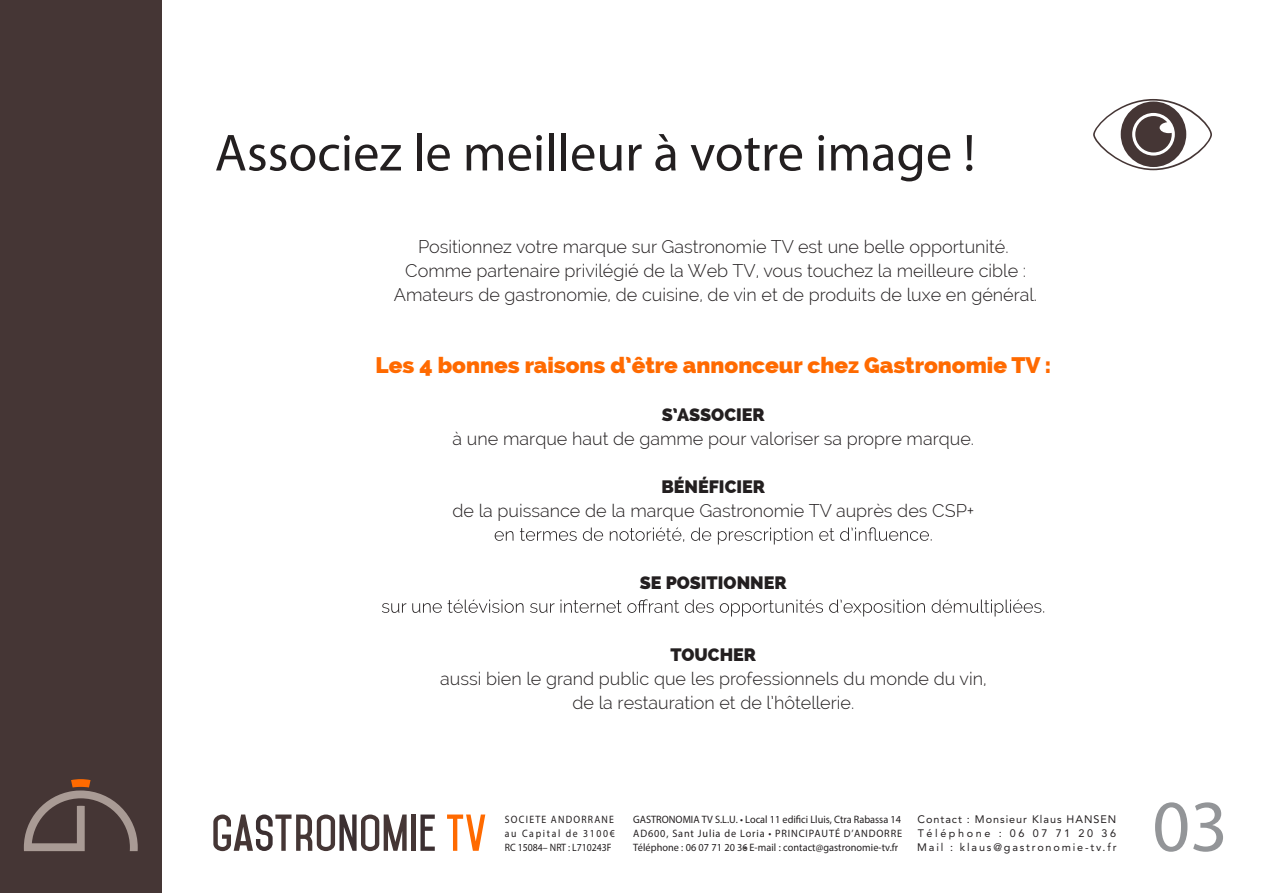
<style>
.page{position:relative;width:1263px;height:893px;background:#fff}
.page>*{position:absolute;margin:0;border:0;box-sizing:border-box;transform-origin:0 0}
.t1{font:73.5px "Roboto Condensed";color:#939598}
.t2{font:700 52.5px "Roboto Condensed";color:#231f20}
.t3{font:800 22.5px "Raleway";color:#ff6a00}
.t4{font:300 18px/24px "Raleway";color:#231f20;text-align:center}
.t5{font:800 18px "Raleway";color:#231f20}
.t6{font:10.8px/14px "Avenir";letter-spacing:.17em;color:#231f20;text-align:justify}
.t7{font:10.65px/14.2px "Roboto Condensed";letter-spacing:.005em;color:#231f20;text-align:justify;scale:.96 1}
.t8{font:10.65px/14.2px "Roboto Condensed";letter-spacing:.005em;color:#231f20;text-align:justify;scale:.91 1}
.t9{font:10.65px "Roboto Condensed";letter-spacing:.085em;color:#231f20;scale:.96 1}
.t10{font:700 10.65px "Roboto Condensed";letter-spacing:.32em;color:#231f20;scale:.96 1}
</style>
<div class="page">
<div style="left:0;top:0;width:162px;height:893px;background:#453635"></div>
<svg style="left:24px;top:779px;width:114px;height:72px"></svg>
<svg style="left:213px;top:814px;width:194px;height:37px"></svg>
<hr style="left:411px;top:814px;width:4px;height:37px;background:#453635">
<svg style="left:420px;top:814px;width:15px;height:37px"></svg>
<svg style="left:447px;top:814px;width:38px;height:37px"></svg>
<svg style="left:495px;top:527px;width:436px;height:17px"></svg>
<svg style="left:382px;top:599px;width:662px;height:17px"></svg>
<svg style="left:1093px;top:99px;width:119px;height:71px"></svg>
<h2 class="t2" style="left:215px;top:120px;width:762px">Associez le meilleur à votre image !</h2>
<p class="t4" style="left:394px;top:234px;width:645px">Positionnez votre marque sur Gastronomie TV est une belle opportunité.<br>Comme partenaire privilégié de la Web TV, vous touchez la meilleure cible :<br>Amateurs de gastronomie, de cuisine, de vin et de produits de luxe en général.</p>
<p class="t3" style="left:376px;top:352px;width:677px">Les 4 bonnes raisons d’être annonceur chez Gastronomie TV :</p>
<p class="t5" style="left:662px;top:404px;width:105px">S’ASSOCIER</p>
<p class="t4" style="left:453px;top:426px;width:523px">à une marque haut de gamme pour valoriser sa propre marque.</p>
<p class="t5" style="left:661px;top:476px;width:105px">BÉNÉFICIER</p>
<p class="t4" style="left:452px;top:498px;width:523px">de la puissance de la marque Gastronomie TV auprès des CSP+</p>
<p class="t5" style="left:640px;top:572px;width:149px">SE POSITIONNER</p>
<p class="t5" style="left:670px;top:644px;width:87px">TOUCHER</p>
<p class="t4" style="left:440px;top:666px;width:548px">aussi bien le grand public que les professionnels du monde du vin, de la restauration et de l’hôtellerie.</p>
<p class="t8" style="left:505px;top:812px;width:122px">SOCIETE ANDORRANE au Capital de 3100€ RC 15084– NRT : L710243F</p>
<p class="t7" style="left:633px;top:812px;width:282px">GASTRONOMIA TV S.L.U. • Local 11 edifici Lluis, Ctra Rabassa 14<br>AD600, Sant Julia de Loria • PRINCIPAUTÉ D’ANDORRE Téléphone : 06 07 71 20 36• E-mail : contact@gastronomie-tv.fr</p>
<p class="t9" style="left:916px;top:812px;width:209px">Contact : Monsieur Christophe JAN ROY</p>
<p class="t6" style="left:917px;top:812px;width:201px">Contact : Monsieur Klaus HANSEN Téléphone : 06 07 71 20 36<br>Mail : klaus@gastronomie-tv.fr</p>
<p class="t10" style="left:916px;top:827px;width:205px">Téléphone : 06 08 80 05 91</p>
<p class="t7" style="left:916px;top:840px;width:212px">Mail : christophe@drakkar-communication.com</p>
<h1 class="t1" style="left:1152px;top:781px;width:77px">03</h1>
</div>
